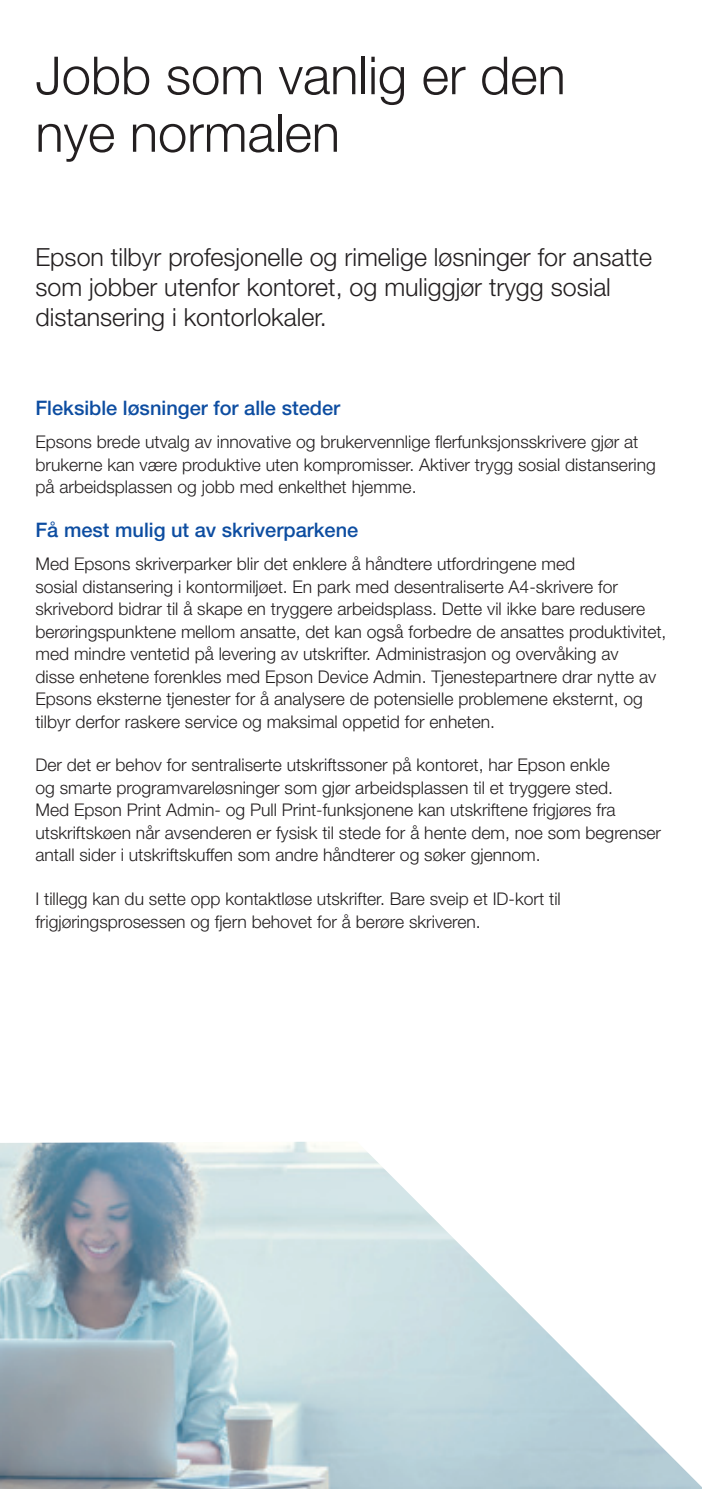
<style>
.page{position:relative;width:702px;height:1489px;background:#fff}
.page>*{position:absolute;margin:0;border:0;box-sizing:border-box;transform-origin:0 0}
.t1{font:300 52.5px/57.5px "Helvetica Neue LT Pro";color:#231f20}
.t2{font:300 25px/30px "Helvetica Neue LT Pro";color:#231f20}
.New_SubHead{font:500 20px "Helvetica Neue LT Pro";color:#0d4da1}
.New_BodyCopy{font:300 17.5px/22.5px "Helvetica Neue LT Pro";color:#231f20}
</style>
<div class="page">
<img style="left:0;top:1142px;width:702px;height:346px">
<p class="t1" style="left:35px;top:46px;width:531px">Jobb som vanlig er den nye normalen</p>
<p class="t2" style="left:35px;top:241px;width:618px">Epson tilbyr profesjonelle og rimelige løsninger for ansatte som jobber utenfor kontoret, og muliggjør trygg sosial distansering i kontorlokaler.</p>
<p class="New_SubHead" style="left:35px;top:396px;width:306px">Fleksible løsninger for alle steder</p>
<p class="New_BodyCopy" style="left:35px;top:430px;width:622px">Epsons brede utvalg av innovative og brukervennlige flerfunksjonsskrivere gjør at brukerne kan være produktive uten kompromisser. Aktiver trygg sosial distansering på arbeidsplassen og jobb med enkelthet hjemme.</p>
<p class="New_SubHead" style="left:35px;top:517px;width:324px">Få mest mulig ut av skriverparkene</p>
<p class="New_BodyCopy" style="left:35px;top:552px;width:632px">Med Epsons skriverparker blir det enklere å håndtere utfordringene med<br>sosial distansering i kontormiljøet. En park med desentraliserte A4-skrivere for skrivebord bidrar til å skape en tryggere arbeidsplass. Dette vil ikke bare redusere berøringspunktene mellom ansatte, det kan også forbedre de ansattes produktivitet, med mindre ventetid på levering av utskrifter. Administrasjon og overvåking av<br>disse enhetene forenkles med Epson Device Admin. Tjenestepartnere drar nytte av Epsons eksterne tjenester for å analysere de potensielle problemene eksternt, og tilbyr derfor raskere service og maksimal oppetid for enheten.</p>
<p class="New_BodyCopy" style="left:35px;top:753px;width:627px">Der det er behov for sentraliserte utskriftssoner på kontoret, har Epson enkle<br>og smarte programvareløsninger som gjør arbeidsplassen til et tryggere sted.<br>Med Epson Print Admin- og Pull Print-funksjonene kan utskriftene frigjøres fra utskriftskøen når avsenderen er fysisk til stede for å hente dem, noe som begrenser antall sider i utskriftskuffen som andre håndterer og søker gjennom.</p>
<p class="New_BodyCopy" style="left:35px;top:887px;width:527px">I tillegg kan du sette opp kontaktløse utskrifter. Bare sveip et ID-kort til frigjøringsprosessen og fjern behovet for å berøre skriveren.</p>
</div>
